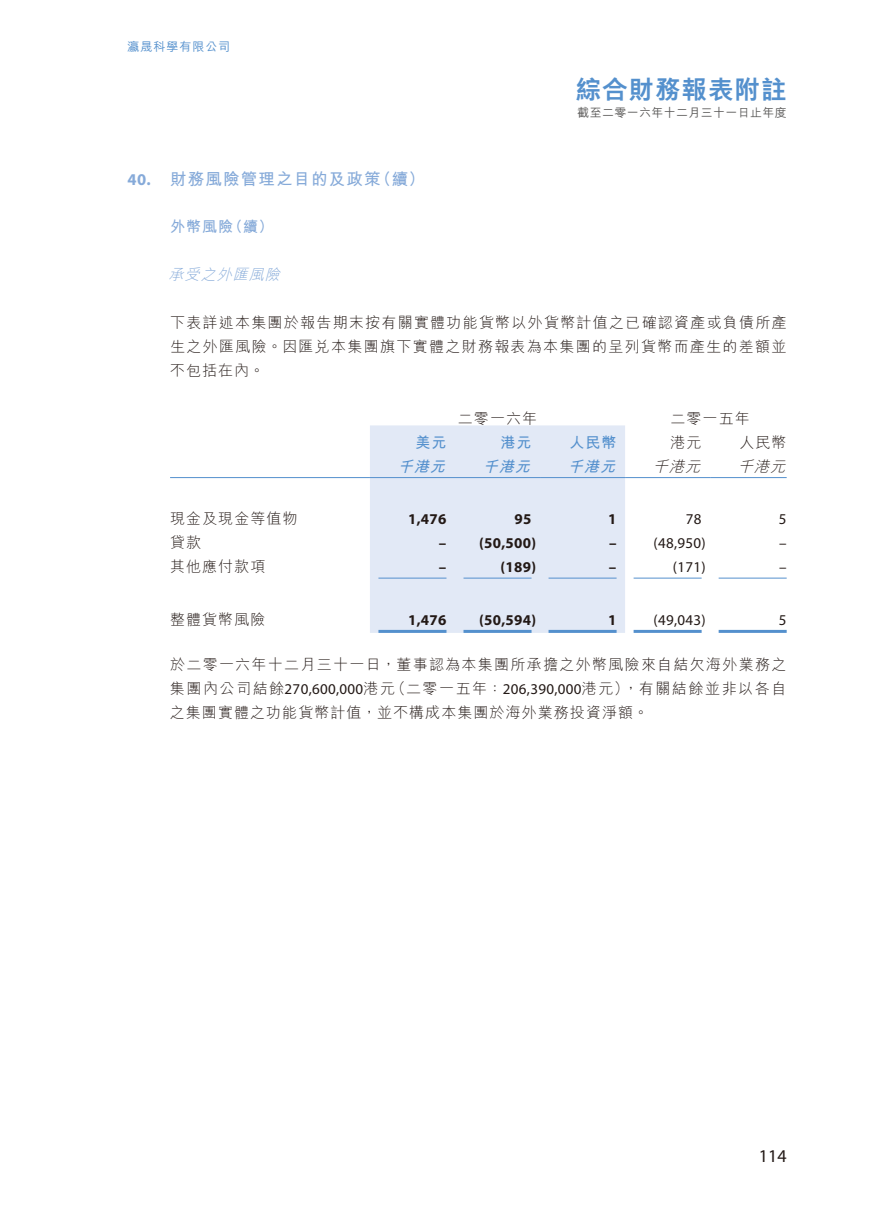
<style>
.page{position:relative;width:893px;height:1212px;background:#fff}
.page>*{position:absolute;margin:0;border:0;box-sizing:border-box;transform-origin:0 0}
.t1{font:800 25.5px "M Hei HK";letter-spacing:.04em;color:#5490cd}
.t2{font:18px "Myriad Pro";color:#231916}
.t3{font:700 16.5px "M Hei HK";letter-spacing:.07em;color:#86aad9}
.t4{font:700 16.5px "Myriad Pro";color:#86aad9}
.t5{font:300 15px/24px "M Hei HK";letter-spacing:.085em;color:#231916;text-align:justify}
.t6{font:15px "Myriad Pro";letter-spacing:.02em;color:#231916}
.t7{font:700 15px "Myriad Pro";letter-spacing:.02em;color:#231916}
.t8{font:italic 700 15px "M Hei HK";color:#5490cd}
.t9{font:700 15px "M Hei HK";color:#86aad9}
.t10{font:italic 300 15px "M Hei HK";color:#86aad9}
.t11{font:700 15px "M Hei HK";letter-spacing:.07em;color:#5490cd}
.t12{font:italic 300 15px "M Hei HK";color:#231916}
.t13{font:500 12px "M Hei HK";letter-spacing:.03em;color:#595857}
.t14{font:500 12px "M Hei HK";letter-spacing:.08em;color:#5490cd}
.s1{font-family:"M Hei HK";font-weight:300}
</style>
<div class="page">
<div style="left:370px;top:425px;width:255px;height:208px;background:#e2e9f6"></div>
<hr style="left:170px;top:477px;width:200px;height:1px;background:#5490cd">
<hr style="left:370px;top:477px;width:85px;height:1px;background:#5490cd">
<hr style="left:455px;top:477px;width:85px;height:1px;background:#5490cd">
<hr style="left:540px;top:477px;width:85px;height:1px;background:#5490cd">
<hr style="left:625px;top:477px;width:85px;height:1px;background:#5490cd">
<hr style="left:710px;top:477px;width:77px;height:1px;background:#5490cd">
<hr style="left:378px;top:578px;width:68px;height:1px;background:#5490cd">
<hr style="left:463px;top:578px;width:68px;height:1px;background:#5490cd">
<hr style="left:549px;top:578px;width:68px;height:1px;background:#5490cd">
<hr style="left:634px;top:578px;width:68px;height:1px;background:#5490cd">
<hr style="left:719px;top:578px;width:68px;height:1px;background:#5490cd">
<hr style="left:378px;top:630px;width:68px;height:3px;background:#5490cd">
<hr style="left:463px;top:630px;width:68px;height:3px;background:#5490cd">
<hr style="left:549px;top:630px;width:68px;height:3px;background:#5490cd">
<hr style="left:634px;top:630px;width:68px;height:3px;background:#5490cd">
<hr style="left:719px;top:630px;width:68px;height:3px;background:#5490cd">
<p class="t14" style="left:128px;top:38px;width:104px">瀛晟科學有限公司</p>
<p class="t4" style="left:128px;top:168px;width:25px">40.</p>
<p class="t3" style="left:170px;top:167px;width:212px">財務風險管理之目的及政策</p>
<p class="t3" style="left:375px;top:167px;width:52px">（續(</p>
<h1 class="t1" style="left:575px;top:77px;width:213px">綜合財務報表附註</h1>
<p class="t13" style="left:577px;top:104px;width:211px">截至二零一六年十二月三十一日止年度</p>
<p class="t9" style="left:170px;top:215px;width:65px">外幣風險</p>
<p class="t10" style="left:169px;top:263px;width:118px">承受之外匯風險</p>
<p class="t5" style="left:170px;top:309px;width:618px">下表詳述本集團於報告期末按有關實體功能貨幣以外貨幣計值之已確認資產或負債所產生之外匯風險。因匯兌本集團旗下實體之財務報表為本集團的呈列貨幣而產生的差額並不包括在內。</p>
<p class="t5" style="left:670px;top:405px;width:81px">二零一五年</p>
<p class="t9" style="left:228px;top:215px;width:47px">（續(</p>
<p class="t5" style="left:458px;top:405px;width:81px">二零一六年</p>
<p class="t11" style="left:415px;top:431px;width:33px">美元</p>
<p class="t11" style="left:500px;top:431px;width:33px">港元</p>
<p class="t11" style="left:569px;top:431px;width:49px">人民幣</p>
<p class="t5" style="left:670px;top:429px;width:33px">港元</p>
<p class="t5" style="left:739px;top:429px;width:49px">人民幣</p>
<p class="t8" style="left:398px;top:455px;width:54px">千港元</p>
<p class="t8" style="left:483px;top:455px;width:54px">千港元</p>
<p class="t8" style="left:568px;top:455px;width:54px">千港元</p>
<p class="t12" style="left:653px;top:455px;width:54px">千港元</p>
<p class="t12" style="left:738px;top:455px;width:54px">千港元</p>
<p class="t5" style="left:170px;top:506px;width:129px">現金及現金等值物</p>
<p class="t7" style="left:408px;top:509px;width:40px">1,476</p>
<p class="t7" style="left:515px;top:509px;width:18px">95</p>
<p class="t7" style="left:608px;top:509px;width:10px">1</p>
<p class="t6" style="left:686px;top:510px;width:17px">78</p>
<p class="t6" style="left:779px;top:510px;width:9px">5</p>
<p class="t5" style="left:170px;top:530px;width:33px">貸款</p>
<p class="t7" style="left:439px;top:533px;width:9px">–</p>
<p class="t7" style="left:479px;top:533px;width:59px">)50,500(</p>
<p class="t7" style="left:609px;top:533px;width:9px">–</p>
<p class="t6" style="left:653px;top:534px;width:54px">)48,950(</p>
<p class="t6" style="left:779px;top:534px;width:9px">–</p>
<p class="t5" style="left:170px;top:554px;width:97px">其他應付款項</p>
<p class="t7" style="left:439px;top:557px;width:9px">–</p>
<p class="t7" style="left:500px;top:557px;width:37px">)189(</p>
<p class="t7" style="left:609px;top:557px;width:9px">–</p>
<p class="t6" style="left:673px;top:558px;width:34px">)171(</p>
<p class="t6" style="left:779px;top:558px;width:9px">–</p>
<p class="t5" style="left:170px;top:606px;width:97px">整體貨幣風險</p>
<p class="t5" style="left:170px;top:652px;width:618px;text-align:right">於二零一六年十二月三十一日，董事認為本集團所承擔之外幣風險來自結欠海外業務之，有關結餘並非以各自</p>
<p class="t7" style="left:479px;top:610px;width:59px">)50,594(</p>
<p class="t6" style="left:653px;top:610px;width:54px">)49,043(</p>
<p class="t7" style="left:408px;top:610px;width:40px">1,476</p>
<p class="t7" style="left:608px;top:610px;width:10px">1</p>
<p class="t6" style="left:779px;top:610px;width:9px">5</p>
<p class="t6" style="left:391px;top:680px;width:240px"><span class="s1">（二零一五年：</span>206,390,000<span class="s1">港元）</span></p>
<p class="t6" style="left:170px;top:680px;width:227px"><span class="s1">集團內公司結餘</span>270,600,000<span class="s1">港元</span></p>
<p class="t5" style="left:170px;top:700px;width:480px">之集團實體之功能貨幣計值，並不構成本集團於海外業務投資淨額。</p>
<p class="t2" style="left:759px;top:1145px;width:29px">114</p>
</div>
